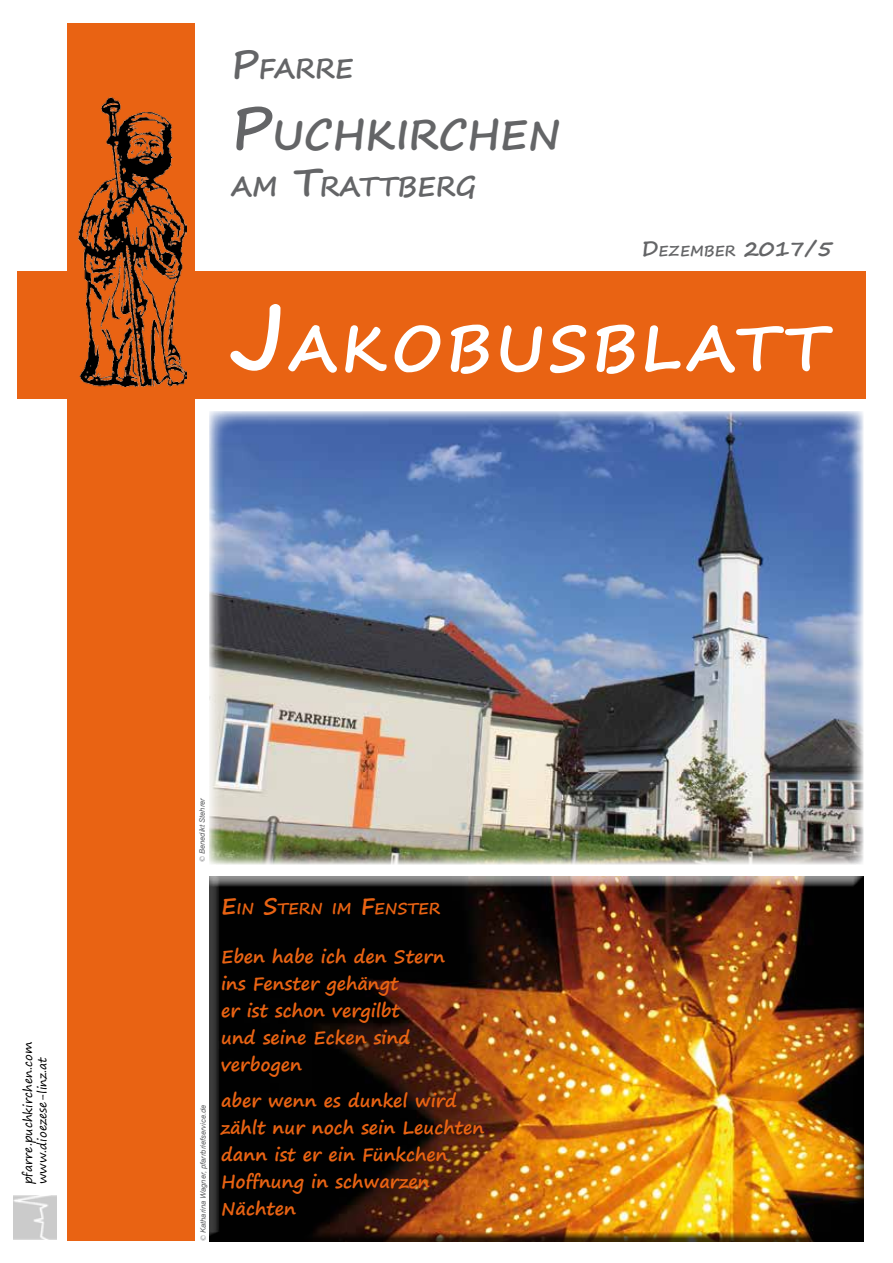
<style>
.page{position:relative;width:893px;height:1263px;background:#fff}
.page>*{position:absolute;margin:0;border:0;box-sizing:border-box;transform-origin:0 0}
.t1{font:700 63px "Segoe Print";letter-spacing:.055em;color:#fff}
.t2{font:700 40.95px "Segoe Print";color:#646567}
.t3{font:700 27.3px "Segoe Print";color:#646567}
.t4{font:700 21px "Segoe Print";color:#646567}
.t5{font:700 18px/27px "Segoe Print";color:#e96313}
.t6{font:700 15.75px "Segoe Print";color:#e96313}
.t7{font:12px/14.4px "Segoe Print";color:#000}
.t8{font:italic 7.5px "Arial";color:#646567}
.s1{font-size:39px}
.s2{font-size:58.5px}
.s3{font-size:14.7px}
.s4{font-size:90px}
.s5{font-family:"Times New Roman"}
.s6{font-size:22.5px}
</style>
<div class="page">
<img style="left:14px;top:1195px;width:42px;height:44px">
<div style="left:67px;top:23px;width:128px;height:1217px;background:#e96313"></div>
<div style="left:17px;top:272px;width:849px;height:127px;background:#e96313"></div>
<img style="left:78px;top:97px;width:108px;height:289px">
<img style="left:209px;top:411px;width:654px;height:453px">
<div style="left:208px;top:877px;width:655px;height:366px;background:#000;opacity:.75"></div>
<h3 class="t3" style="left:231px;top:44px;width:124px"><span class="s1">P</span>FARRE</h3>
<h2 class="t2" style="left:231px;top:97px;width:331px"><span class="s2">P</span>UCHKIRCHEN</h2>
<h3 class="t3" style="left:231px;top:161px;width:247px">AM <span class="s1">T</span>RATTBERG</h3>
<p class="t4" style="left:642px;top:230px;width:192px">D<span class="s3">EZEMBER</span> 2017/5</p>
<h1 class="t1" style="left:232px;top:290px;width:596px"><span class="s4">J</span>AKOBUSBLATT</h1>
<p class="t7" style="left:21px;top:1184px;width:144px;rotate:-90deg">pfarre.puchkirchen.com www.dioezese-linz.at</p>
<p class="t8" style="left:197px;top:862px;width:66px;rotate:-90deg"><span class="s5">©</span> Benedikt Stehrer</p>
<p class="t8" style="left:198px;top:1240px;width:137px;rotate:-90deg"><span class="s5">©</span> Katharina Wagner, pfarrbriefservice.de</p>
<p class="t6" style="left:221px;top:894px;width:221px"><span class="s6">E</span>IN <span class="s6">S</span>TERN IM <span class="s6">F</span>ENSTER</p>
<p class="t5" style="left:221px;top:942px;width:225px">Eben habe ich den Stern ins Fenster gehängt<br>er ist schon vergilbt<br>und seine Ecken sind verbogen</p>
<p class="t5" style="left:221px;top:1086px;width:265px">aber wenn es dunkel wird zählt nur noch sein Leuchten dann ist er ein Fünkchen<br>Hoffnung in schwarzen<br>Nächten</p>
</div>
